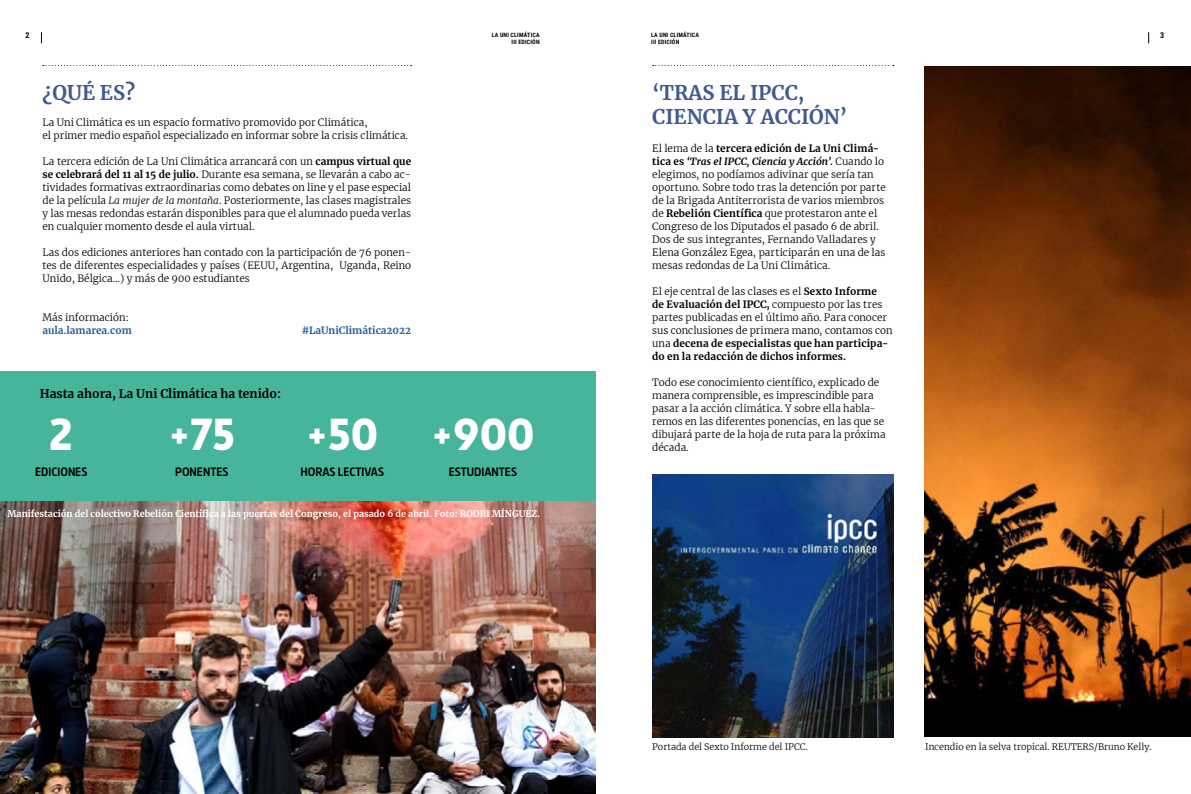
<style>
.page{position:relative;width:1191px;height:794px;background:#fff}
.page>*{position:absolute;margin:0;border:0;box-sizing:border-box;transform-origin:0 0}
.t1{font:900 44px "Barna";color:#fff}
.t2{font:700 20px/24px "Merriweather";color:#3f5a91}
.t3{font:700 12px "Barna";color:#000}
.t4{font:700 12px "Merriweather";color:#000}
.t5{font:300 10px/13px "Merriweather";color:#000}
.t6{font:700 10px "Merriweather";color:#275b9b}
.t7{font:700 9px "Merriweather";color:#fff}
.t8{font:300 9px "Merriweather";color:#040706}
.t9{font:700 8px "Roboto Condensed";color:#000}
.t10{font:700 5.9px/6.8px "Roboto Condensed";letter-spacing:.035em;color:#000}
.s1{font-weight:700}
.s2{font-style:italic}
.s3{font-weight:700;font-style:italic}
</style>
<div class="page">
<img style="left:0;top:500px;width:595px;height:294px">
<svg style="left:43px;top:65px;width:369px;height:1px"></svg>
<div style="left:0;top:371px;width:595px;height:129px;background:#47b59c"></div>
<svg style="left:652px;top:65px;width:241px;height:1px"></svg>
<img style="left:652px;top:475px;width:241px;height:262px">
<img style="left:924px;top:66px;width:267px;height:671px">
<p class="t9" style="left:26px;top:29px;width:6px">2</p>
<p class="t10" style="left:492px;top:31px;width:49px">LA UNI CLIMÁTICA</p>
<p class="t9" style="left:1160px;top:29px;width:6px">3</p>
<p class="t10" style="left:511px;top:38px;width:30px">III EDICIÓN</p>
<p class="t10" style="left:651px;top:31px;width:49px">LA UNI CLIMÁTICA<br>III EDICIÓN</p>
<h2 class="t2" style="left:43px;top:80px;width:94px">¿QUÉ ES?</h2>
<p class="t5" style="left:43px;top:115px;width:367px">La Uni Climática es un espacio formativo promovido por Climática,<br>el primer medio español especializado en informar sobre la crisis climática.</p>
<p class="t5" style="left:43px;top:154px;width:370px;text-align:justify">La tercera edición de La Uni Climática arrancará con un <span class="s1">campus virtual que se celebrará del 11 al 15 de julio.</span> Durante esa semana, se llevarán a cabo ac&shy;tividades formativas extraordinarias como debates on line y el pase especial de la película <span class="s2">La mujer de la montaña</span>. Posteriormente, las clases magistrales y las mesas redondas estarán disponibles para que el alumnado pueda verlas en cualquier momento desde el aula virtual.</p>
<p class="t5" style="left:43px;top:245px;width:370px;text-align:justify">Las dos ediciones anteriores han contado con la participación de 76 ponen&shy;tes de diferentes especialidades y países (EEUU, Argentina, Uganda, Reino Unido, Bélgica…) y más de 900 estudiantes</p>
<p class="t5" style="left:43px;top:310px;width:88px">Más información:</p>
<p class="t6" style="left:43px;top:323px;width:91px">aula.lamarea.com</p>
<p class="t6" style="left:302px;top:323px;width:111px">#LaUniClimática2022</p>
<h2 class="t2" style="left:652px;top:80px;width:197px">‘TRAS EL IPCC,<br>CIENCIA Y ACCIÓN’</h2>
<p class="t5" style="left:652px;top:141px;width:235px">El lema de la <span class="s1">tercera edición de La Uni Climá&shy;tica es</span> <span class="s3">‘Tras el IPCC, Ciencia y Acción’.</span> Cuando lo elegimos, no podíamos adivinar que sería tan oportuno. Sobre todo tras la detención por parte de la Brigada Antiterrorista de varios miembros de <span class="s1">Rebelión Científica</span> que protestaron ante el Congreso de los Diputados el pasado 6 de abril.<br>Dos de sus integrantes, Fernando Valladares y Elena González Egea, participarán en una de las mesas redondas de La Uni Climática.</p>
<p class="t5" style="left:652px;top:284px;width:242px">El eje central de las clases es el <span class="s1">Sexto Informe<br>de Evaluación del IPCC,</span> compuesto por las tres partes publicadas en el último año. Para conocer sus conclusiones de primera mano, contamos con una <span class="s1">decena de especialistas que han participa&shy;do en la redacción de dichos informes.</span></p>
<p class="t5" style="left:652px;top:375px;width:235px">Todo ese conocimiento científico, explicado de manera comprensible, es imprescindible para pasar a la acción climática. Y sobre ella habla&shy;remos en las diferentes ponencias, en las que se dibujará parte de la hoja de ruta para la próxima década.</p>
<p class="t4" style="left:40px;top:385px;width:243px">Hasta ahora, La Uni Climática ha tenido:</p>
<h1 class="t1" style="left:50px;top:408px;width:24px">2</h1>
<h1 class="t1" style="left:168px;top:408px;width:68px">+75</h1>
<h1 class="t1" style="left:306px;top:408px;width:230px">+50 +900</h1>
<p class="t3" style="left:175px;top:465px;width:55px">PONENTES</p>
<p class="t3" style="left:301px;top:465px;width:85px">HORAS LECTIVAS</p>
<p class="t3" style="left:449px;top:465px;width:70px">ESTUDIANTES</p>
<p class="t3" style="left:35px;top:465px;width:54px">EDICIONES</p>
<p class="t7" style="left:7px;top:507px;width:534px">Manifestación del colectivo Rebelión Científica a las puertas del Congreso, el pasado 6 de abril. Foto: RODRI MÍNGUEZ.</p>
<p class="t8" style="left:652px;top:740px;width:157px">Portada del Sexto Informe del IPCC.</p>
<p class="t8" style="left:925px;top:740px;width:228px">Incendio en la selva tropical. REUTERS/Bruno Kelly.</p>
</div>
